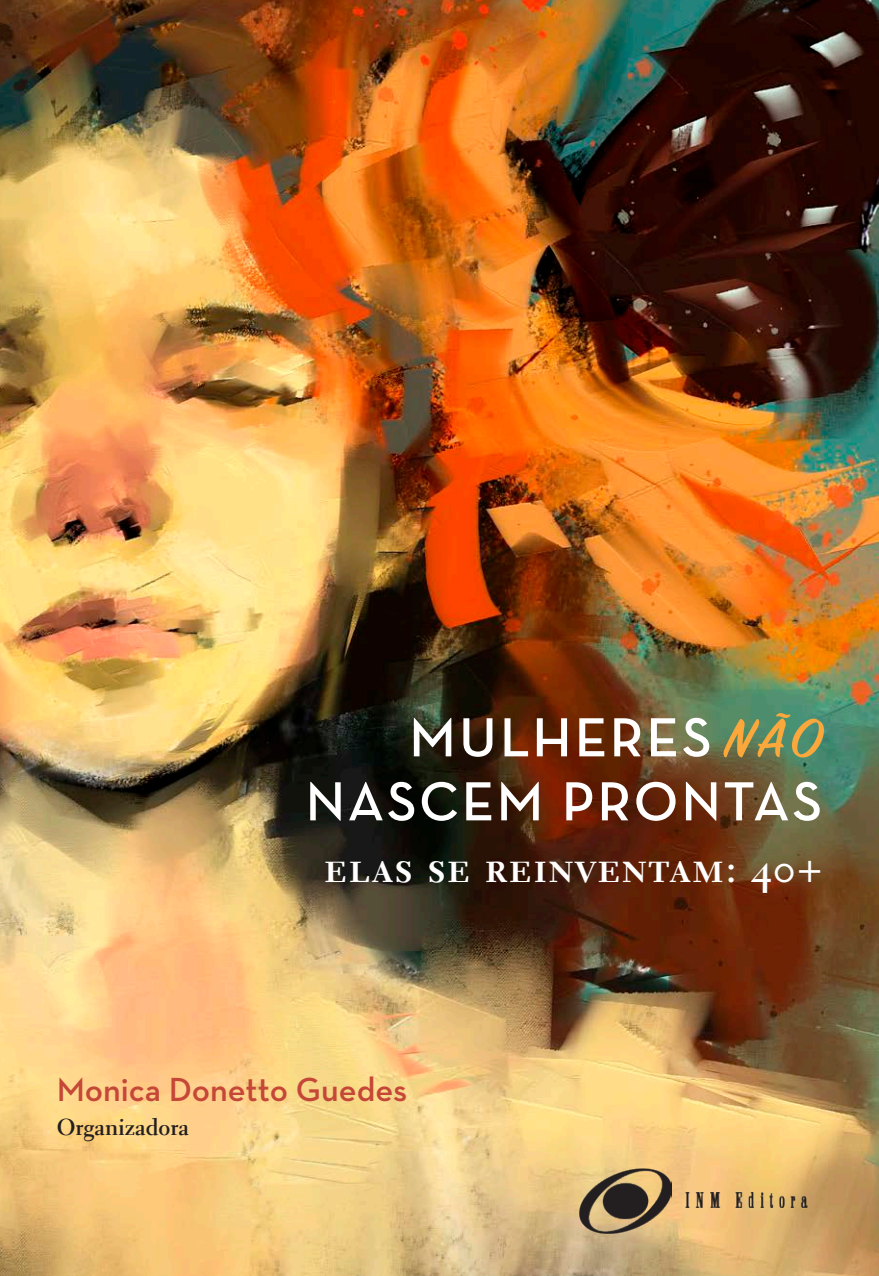
<style>
.page{position:relative;width:879px;height:1276px;background:#fff}
.page>*{position:absolute;margin:0;border:0;box-sizing:border-box;transform-origin:0 0}
.t1{font:600 56px/64px "Neutra Text";letter-spacing:.045em;color:#fff;text-align:right}
.t2{font:700 42px "Electra LT Std";letter-spacing:.05em;color:#fff}
.t3{font:600 34px "Neutra Text";color:#c44737}
.t4{font:700 23px "Electra LT Std";color:#231f20}
.s1{font-family:"Sign Painter House Script";font-size:60px;color:#faa83b}
</style>
<div class="page">
<img style="left:0;top:0;width:879px;height:1276px">
<img style="left:578px;top:1165px;width:94px;height:69px">
<img style="left:684px;top:1188px;width:124px;height:22px">
<p class="t1" style="left:306px;top:704px;width:518px">MULHERES <span class="s1">NÃO<br></span>NASCEM PRONTAS</p>
<p class="t2" style="left:325px;top:841px;width:499px">elas se reinventam: 40+</p>
<p class="t3" style="left:57px;top:1069px;width:352px">Monica Donetto Guedes</p>
<p class="t4" style="left:57px;top:1112px;width:134px">Organizadora</p>
</div>
